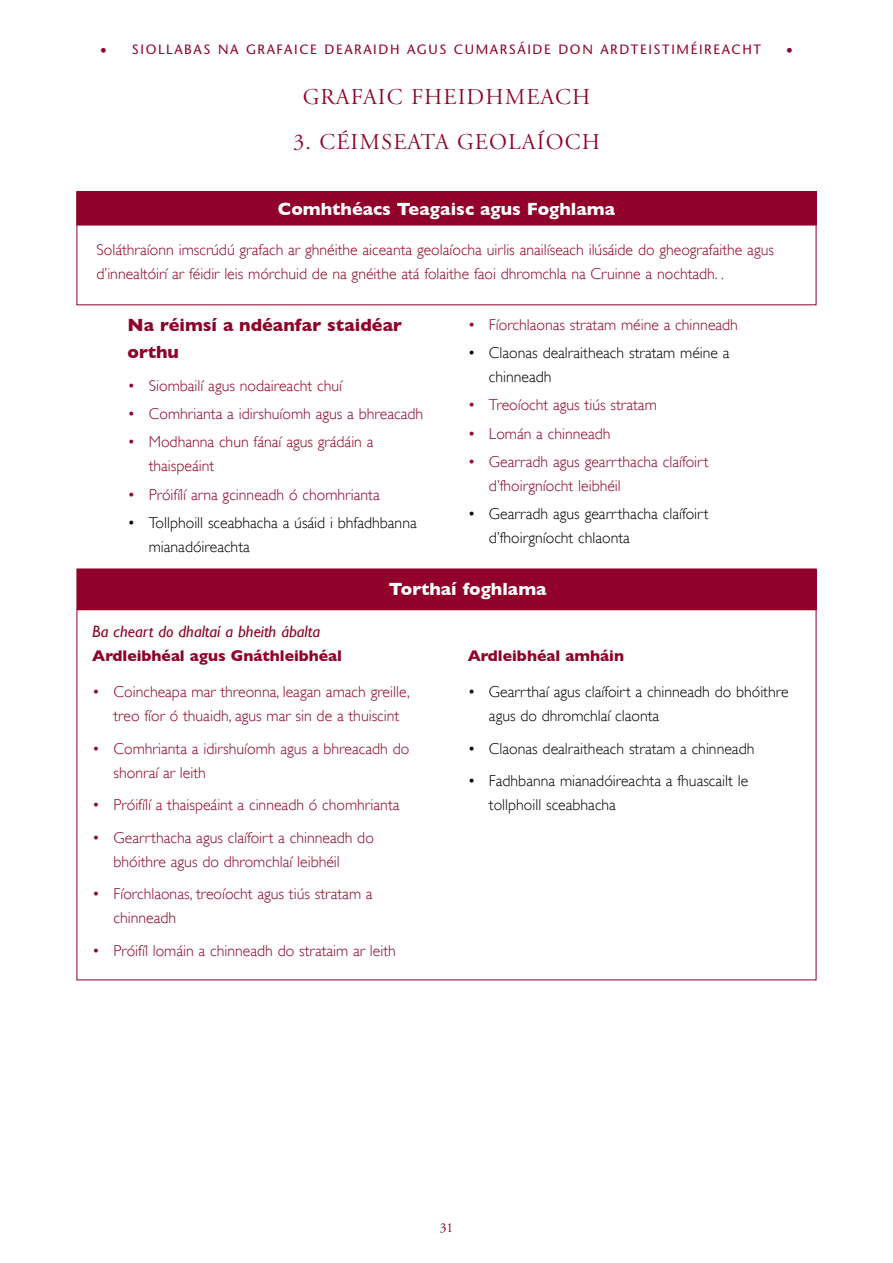
<style>
.page{position:relative;width:893px;height:1263px;background:#fff}
.page>*{position:absolute;margin:0;border:0;box-sizing:border-box;transform-origin:0 0}
.t1{font:22.5px "Adobe Garamond Titling";letter-spacing:.05em;color:#900028}
.t2{font:700 18px "Gill Sans";color:#fff}
.t3{font:700 18px/27px "Gill Sans";color:#900028}
.t4{font:italic 16.5px "Gill Sans";color:#900028}
.t5{font:300 15.75px/24px "Gill Sans";color:#900028}
.t6{font:300 15.75px/24px "Gill Sans";color:#000}
.t7{font:700 15.75px "Gill Sans";color:#900028}
.t8{font:13.5px "Stone Sans";letter-spacing:.12em;color:#900028}
.t9{font:13.5px "Adobe Garamond";color:#900028}
</style>
<div class="page">
<div style="left:77px;top:192px;width:739px;height:33px;background:#900028"></div>
<div style="left:77px;top:191px;width:739px;height:34px;border:1px solid #900028"></div>
<div style="left:77px;top:569px;width:739px;height:40px;background:#900028"></div>
<p class="t8" style="left:100px;top:41px;width:662px">• SIOLLABAS NA GRAFAICE DEARAIDH AGUS CUMARSÁIDE DON ARDTEISTIMÉIREACHT</p>
<p class="t8" style="left:786px;top:43px;width:8px">•</p>
<h1 class="t1" style="left:303px;top:84px;width:33px">GRAFAIC</h1>
<h1 class="t1" style="left:411px;top:84px;width:15px">FHEI</h1>
<h1 class="t1" style="left:467px;top:84px;width:37px">DHMEACH</h1>
<h1 class="t1" style="left:293px;top:129px;width:308px">3. CÉIMSEATA GEOLAÍOCH</h1>
<p class="t2" style="left:278px;top:198px;width:338px">Comhthéacs Teagaisc agus Foghlama</p>
<p class="t5" style="left:97px;top:238px;width:679px">Soláthraíonn imscrúdú grafach ar ghnéithe aiceanta geolaíocha uirlis anailíseach ilúsáide do gheografaithe agus d’innealtóirí ar féidir leis mórchuid de na gnéithe atá folaithe faoi dhromchla na Cruinne a nochtadh. .</p>
<p class="t3" style="left:128px;top:312px;width:276px">Na réimsí a ndéanfar staidéar orthu</p>
<p class="t5" style="left:128px;top:373px;width:216px">• Siombailí agus nodaireacht chuí</p>
<p class="t5" style="left:128px;top:402px;width:297px">• Comhrianta a idirshuíomh agus a bhreacadh</p>
<p class="t5" style="left:149px;top:430px;width:226px;text-indent:-21px">• Modhanna chun fánaí agus grádáin a thaispeáint</p>
<p class="t5" style="left:128px;top:482px;width:254px">• Próifílí arna gcinneadh ó chomhrianta</p>
<p class="t6" style="left:149px;top:511px;width:270px;text-indent:-21px">• Tollphoill sceabhacha a úsáid i bhfadhbanna mianadóireachta</p>
<p class="t5" style="left:468px;top:313px;width:272px">• Fíorchlaonas stratam méine a chinneadh</p>
<p class="t6" style="left:489px;top:341px;width:242px;text-indent:-21px">• Claonas dealraitheach stratam méine a chinneadh</p>
<p class="t5" style="left:468px;top:393px;width:191px">• Treoíocht agus tiús stratam</p>
<p class="t5" style="left:468px;top:421px;width:144px">• Lomán a chinneadh</p>
<p class="t5" style="left:489px;top:450px;width:221px;text-indent:-21px">• Gearradh agus gearrthacha claífoirt d’fhoirgníocht leibhéil</p>
<p class="t6" style="left:489px;top:502px;width:221px;text-indent:-21px">• Gearradh agus gearrthacha claífoirt d’fhoirgníocht chlaonta</p>
<p class="t2" style="left:389px;top:578px;width:159px">Torthaí foghlama</p>
<p class="t4" style="left:92px;top:621px;width:229px">Ba cheart do dhaltaí a bheith ábalta</p>
<p class="t7" style="left:92px;top:646px;width:251px">Ardleibhéal agus Gnáthleibhéal</p>
<p class="t5" style="left:114px;top:680px;width:298px;text-indent:-21px">• Coincheapa mar threonna, leagan amach greille, treo fíor ó thuaidh, agus mar sin de a thuiscint</p>
<p class="t5" style="left:114px;top:736px;width:297px;text-indent:-21px">• Comhrianta a idirshuíomh agus a bhreacadh do shonraí ar leith</p>
<p class="t5" style="left:92px;top:793px;width:309px">• Próifílí a thaispeáint a cinneadh ó chomhrianta</p>
<p class="t5" style="left:114px;top:825px;width:262px;text-indent:-21px">• Gearrthacha agus claífoirt a chinneadh do bhóithre agus do dhromchlaí leibhéil</p>
<p class="t5" style="left:114px;top:882px;width:261px;text-indent:-21px">• Fíorchlaonas, treoíocht agus tiús stratam a chinneadh</p>
<p class="t5" style="left:92px;top:938px;width:305px">• Próifíl lomáin a chinneadh do strataim ar leith</p>
<p class="t7" style="left:468px;top:646px;width:158px">Ardleibhéal amháin</p>
<p class="t6" style="left:489px;top:680px;width:301px;text-indent:-21px">• Gearrthaí agus claífoirt a chinneadh do bhóithre agus do dhromchlaí claonta</p>
<p class="t6" style="left:468px;top:736px;width:288px">• Claonas dealraitheach stratam a chinneadh</p>
<p class="t6" style="left:489px;top:769px;width:261px;text-indent:-21px">• Fadhbanna mianadóireachta a fhuascailt le tollphoill sceabhacha</p>
<p class="t9" style="left:440px;top:1220px;width:15px">31</p>
</div>
